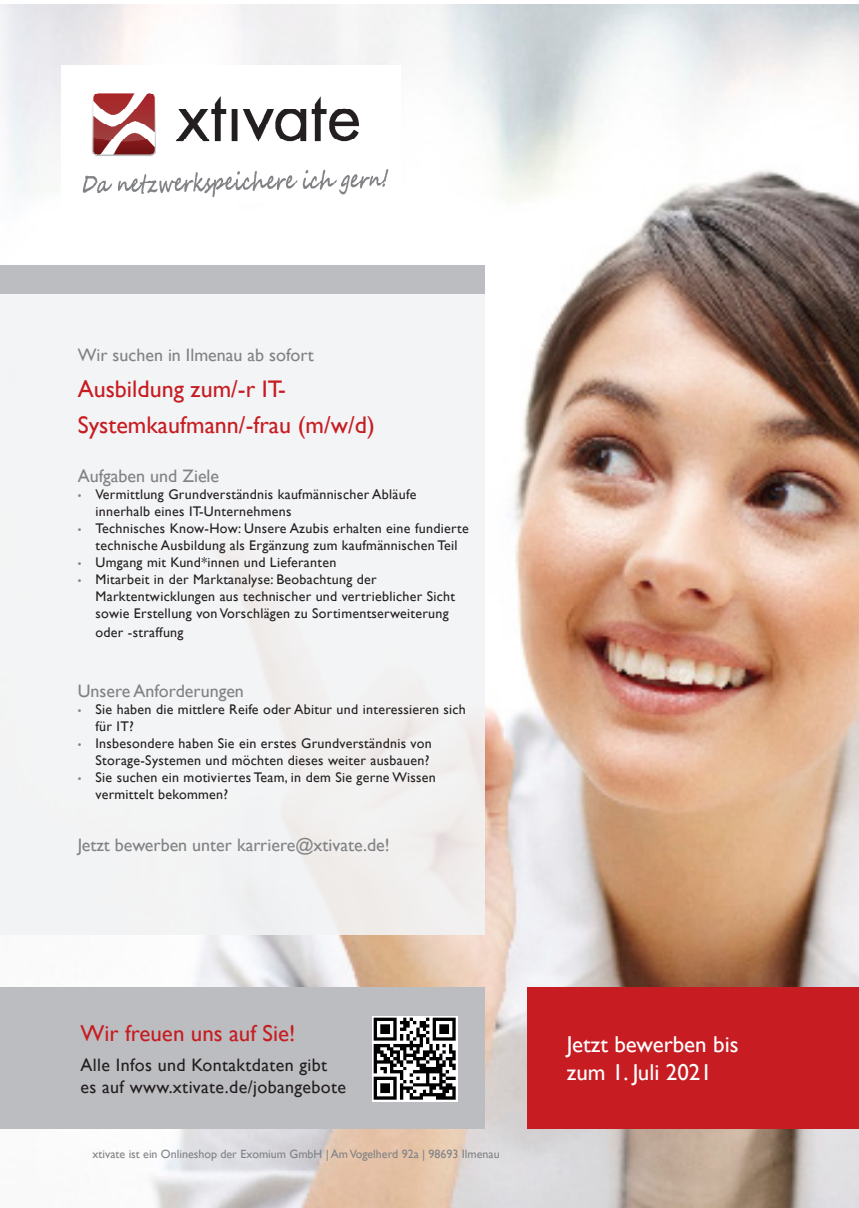
<style>
.page{position:relative;width:859px;height:1208px;background:#fff}
.page>*{position:absolute;margin:0;border:0;box-sizing:border-box;transform-origin:0 0}
.t1{font:24px/36px "Gill Sans";color:#c61c22}
.t2{font:23px "Gill Sans";color:#fff}
.t3{font:23px "Gill Sans";color:#c61c22}
.t4{font:18px "Gill Sans";color:#808285}
.t5{font:18px "Gill Sans";letter-spacing:.02em;color:#231f20}
.t6{font:14px/17px "Gill Sans";letter-spacing:.02em;color:#231f20}
.t7{font:12px "Gill Sans";color:#808285}
.s1{font-family:"Myriad Pro";font-size:13px;color:#808285}
</style>
<div class="page">
<img style="left:0;top:5px;width:859px;height:1203px">
<div style="left:0;top:266px;width:485px;height:669px;background:#f2f3f4"></div>
<div style="left:0;top:986px;width:485px;height:142px;background:#bcbdc0"></div>
<div style="left:0;top:266px;width:485px;height:28px;background:#bcbdc0"></div>
<img style="left:372px;top:1016px;width:85px;height:85px">
<div style="left:527px;top:986px;width:332px;height:142px;background:#c61c22"></div>
<img style="left:62px;top:65px;width:338px;height:137px">
<p class="t4" style="left:78px;top:344px;width:238px">Wir suchen in Ilmenau ab sofort</p>
<p class="t1" style="left:78px;top:371px;width:299px">Ausbildung zum/-r IT-<br>Systemkaufmann/-frau (m/w/d)</p>
<p class="t4" style="left:78px;top:465px;width:143px">Aufgaben und Ziele</p>
<p class="t6" style="left:96px;top:485px;width:322px;text-indent:-18px"><span class="s1">•</span> Vermittlung Grundverständnis kaufmännischer Abläufe innerhalb eines IT-Unternehmens</p>
<p class="t6" style="left:78px;top:519px;width:393px;text-align:center"><span class="s1">•</span> Technisches Know-How: Unsere Azubis erhalten eine fundierte technische Ausbildung als Ergänzung zum kaufmännischen Teil</p>
<p class="t6" style="left:78px;top:553px;width:260px"><span class="s1">•</span> Umgang mit Kund*innen und Lieferanten</p>
<p class="t6" style="left:96px;top:570px;width:361px;text-indent:-18px"><span class="s1">•</span> Mitarbeit in der Marktanalyse: Beobachtung der<br>Marktentwicklungen aus technischer und vertrieblicher Sicht sowie Erstellung von Vorschlägen zu Sortimentserweiterung</p>
<p class="t6" style="left:96px;top:624px;width:90px">oder -straffung</p>
<p class="t4" style="left:78px;top:680px;width:168px">Unsere Anforderungen</p>
<p class="t6" style="left:96px;top:701px;width:372px;text-indent:-18px"><span class="s1">•</span> Sie haben die mittlere Reife oder Abitur und interessieren sich für IT?</p>
<p class="t6" style="left:78px;top:735px;width:355px;text-align:right"><span class="s1">•</span> Insbesondere haben Sie ein erstes Grundverständnis von<br>Storage-Systemen und möchten dieses weiter ausbauen?</p>
<p class="t6" style="left:96px;top:769px;width:342px;text-indent:-18px"><span class="s1">•</span> Sie suchen ein motiviertes Team, in dem Sie gerne Wissen vermittelt bekommen?</p>
<p class="t4" style="left:78px;top:835px;width:313px">Jetzt bewerben unter karriere@xtivate.de!</p>
<p class="t3" style="left:81px;top:1020px;width:216px">Wir freuen uns auf Sie!</p>
<p class="t5" style="left:81px;top:1054px;width:248px">Alle Infos und Kontaktdaten gibt</p>
<p class="t5" style="left:81px;top:1076px;width:267px">es auf www.xtivate.de/jobangebote</p>
<p class="t7" style="left:93px;top:1146px;width:409px">xtivate ist ein Onlineshop der Exomium GmbH | Am Vogelherd 92a | 98693 Ilmenau</p>
<p class="t2" style="left:567px;top:1031px;width:173px">Jetzt bewerben bis</p>
<p class="t2" style="left:567px;top:1059px;width:147px">zum 1. Juli 2021</p>
</div>
